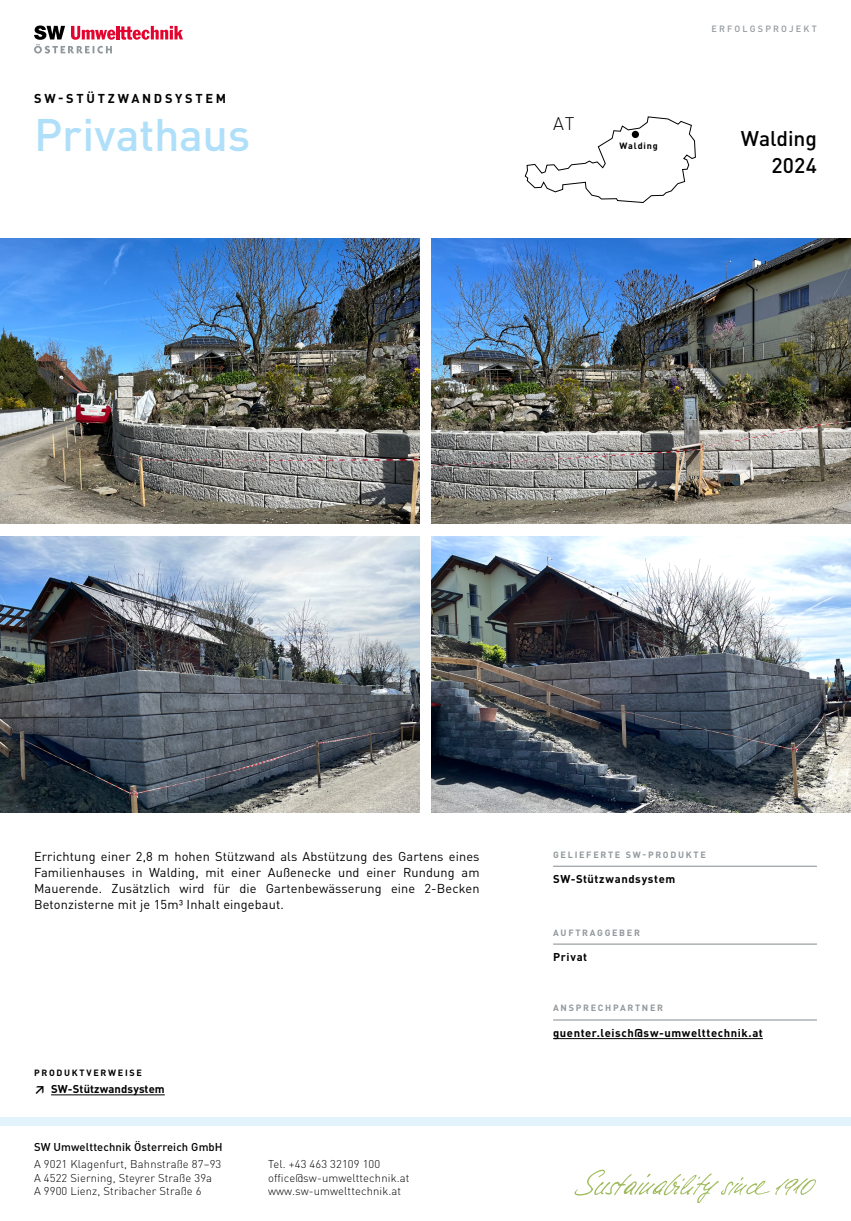
<style>
.page{position:relative;width:851px;height:1221px;background:#fff}
.page>*{position:absolute;margin:0;border:0;box-sizing:border-box;transform-origin:0 0}
.t1{font:500 45px "DIN Pro";letter-spacing:-.005em;color:#afdff9}
.t2{font:500 21px/27px "DIN Pro";color:#000;text-align:right}
.t3{font:300 18px "DIN Pro";color:#000}
.t4{font:12.75px/16.2px "DIN Pro";letter-spacing:.01em;color:#000;text-align:justify}
.t5{font:700 12.75px "DIN Pro";letter-spacing:.215em;color:#020203}
.t6{font:300 11.25px/13.5px "DIN Pro";letter-spacing:.01em;color:#000}
.t7{font:700 11.25px "DIN Pro";letter-spacing:.05em;color:#000}
.t8{font:500 11.25px "DIN Pro";letter-spacing:.01em;color:#000}
.t9{font:700 11.25px "DIN Pro";letter-spacing:.01em;color:#000}
.t10{font:700 9px "DIN Pro";letter-spacing:.19em;color:#91989c}
.t11{font:700 9px "DIN Pro";letter-spacing:.19em;color:#000}
.t12{font:500 9px "DIN Pro";letter-spacing:.24em;color:#91989c}
.t13{font:700 9px "DIN Pro";letter-spacing:.095em;color:#000}
</style>
<div class="page">
<img style="left:0;top:238px;width:419px;height:285px">
<img style="left:432px;top:238px;width:418px;height:285px">
<img style="left:432px;top:536px;width:418px;height:276px">
<img style="left:0;top:536px;width:419px;height:276px">
<svg style="left:34px;top:26px;width:149px;height:28px"></svg>
<svg style="left:524px;top:116px;width:172px;height:87px"></svg>
<div style="left:0;top:1117px;width:850px;height:8px;background:#e3f3fc"></div>
<svg style="left:574px;top:1169px;width:241px;height:33px"></svg>
<hr style="left:51px;top:1094px;width:114px;height:1px;background:#000">
<hr style="left:553px;top:865px;width:263px;height:1px;background:#91989c">
<hr style="left:553px;top:943px;width:263px;height:1px;background:#91989c">
<hr style="left:553px;top:1019px;width:263px;height:1px;background:#91989c">
<hr style="left:553px;top:1038px;width:209px;height:1px;background:#000">
<div style="left:631px;top:131px;width:8px;height:7px;background:#000;border-radius:50%"></div>
<p class="t12" style="left:711px;top:23px;width:107px">ERFOLGSPROJEKT</p>
<p class="t5" style="left:34px;top:90px;width:193px">SW-STÜTZWANDSYSTEM</p>
<h1 class="t1" style="left:34px;top:104px;width:218px">Privathaus</h1>
<h2 class="t2" style="left:740px;top:124px;width:77px">Walding<br>2024</h2>
<h3 class="t3" style="left:553px;top:111px;width:23px">AT</h3>
<p class="t13" style="left:619px;top:140px;width:40px">Walding</p>
<p class="t4" style="left:34px;top:847px;width:447px">Errichtung einer 2,8 m hohen Stützwand als Abstützung des Gartens eines Familienhauses in Walding, mit einer Außenecke und einer Rundung am Mauerende. Zusätzlich wird für die Gartenbewässerung eine 2-Becken Betonzisterne mit je 15m³ Inhalt eingebaut.</p>
<p class="t11" style="left:34px;top:1066px;width:109px">PRODUKTVERWEISE</p>
<p class="t9" style="left:34px;top:1081px;width:132px">↗ SW-Stützwandsystem</p>
<p class="t8" style="left:34px;top:1138px;width:190px">SW Umwelttechnik Österreich GmbH</p>
<p class="t6" style="left:34px;top:1157px;width:189px">A 9021 Klagenfurt, Bahnstraße 87–93<br>A 4522 Sierning, Steyrer Straße 39a<br>A 9900 Lienz, Stribacher Straße 6</p>
<p class="t6" style="left:268px;top:1157px;width:143px">Tel. +43 463 32109 100 office@sw-umwelttechnik.at www.sw-umwelttechnik.at</p>
<p class="t10" style="left:553px;top:848px;width:154px">GELIEFERTE SW-PRODUKTE</p>
<p class="t7" style="left:553px;top:871px;width:124px">SW-Stützwandsystem</p>
<p class="t10" style="left:553px;top:926px;width:88px">AUFTRAGGEBER</p>
<p class="t7" style="left:553px;top:949px;width:36px">Privat</p>
<p class="t10" style="left:553px;top:1002px;width:111px">ANSPRECHPARTNER</p>
<p class="t7" style="left:553px;top:1025px;width:211px">guenter.leisch@sw-umwelttechnik.at</p>
</div>
